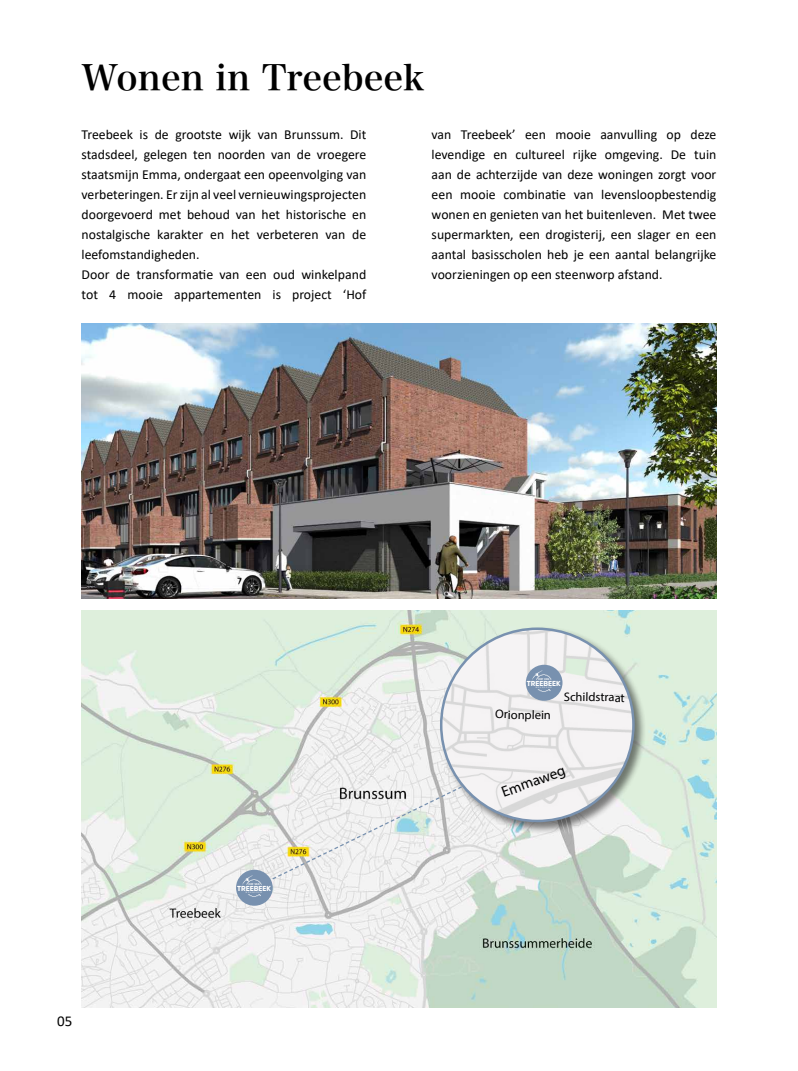
<style>
.page{position:relative;width:798px;height:1071px;background:#fff}
.page>*{position:absolute;margin:0;border:0;box-sizing:border-box;transform-origin:0 0}
.t1{font:35px "Hira Min Pro W6";color:#000}
.t2{font:15px "Myriad Pro";color:#000}
.t3{font:15px "Calibri";color:#000}
.t4{font:13.75px/20px "Calibri";color:#000}
.t5{font:12.5px "Myriad Pro";color:#000}
.t6{font:900 7.12px "Amsi Pro";color:#fff;scale:.96 1}
.t7{font:700 2.75px "Amsi Pro";color:#fff;scale:.96 1}
.t8{font:2px "Amsi Pro";letter-spacing:.4em;color:#fff;scale:.96 1}
</style>
<div class="page">
<img style="left:81px;top:610px;width:635px;height:396px">
<img style="left:81px;top:323px;width:635px;height:275px">
<div style="left:438px;top:625px;width:208px;height:208px;background:#000;opacity:.5"></div>
<img style="left:441px;top:628px;width:192px;height:192px;border-radius:96px">
<svg style="left:271px;top:784px;width:192px;height:96px"></svg>
<div style="left:525px;top:664px;width:37px;height:36px;background:#7891af;border-radius:50%"></div>
<div style="left:236px;top:869px;width:36px;height:36px;background:#7891af;border-radius:50%"></div>
<svg style="left:532px;top:670px;width:19px;height:21px"></svg>
<svg style="left:242px;top:875px;width:20px;height:21px"></svg>
<h1 class="t1" style="left:81px;top:47px;width:344px">Wonen in Treebeek</h1>
<p class="t4" style="left:81px;top:124px;width:286px">Treebeek is de grootste wijk van Brunssum. Dit stadsdeel, gelegen ten noorden van de vroegere staatsmijn Emma, ondergaat een opeenvolging van verbeteringen. Er zijn al veel vernieuwingsprojecten doorgevoerd met behoud van het historische en nostalgische karakter en het verbeteren van de leefomstandigheden.<br>Door de transformatie van een oud winkelpand tot 4 mooie appartementen is project ‘Hof</p>
<p class="t4" style="left:431px;top:124px;width:286px;text-align:justify">van Treebeek’ een mooie aanvulling op deze levendige en cultureel rijke omgeving. De tuin aan de achterzijde van deze woningen zorgt voor een mooie combinatie van levensloopbestendig wonen en genieten van het buitenleven. Met twee supermarkten, een drogisterij, een slager en een aantal basisscholen heb je een aantal belangrijke voorzieningen op een steenworp afstand.</p>
<p class="t3" style="left:57px;top:1010px;width:17px">05</p>
<p class="t7" style="left:248px;top:881px;width:13px">HOF VAN</p>
<p class="t8" style="left:246px;top:890px;width:18px">BRUNSSUM</p>
<p class="t6" style="left:237px;top:883px;width:37px">TREEBEEK</p>
<p class="t7" style="left:538px;top:676px;width:13px">HOF VAN</p>
<p class="t8" style="left:535px;top:685px;width:18px">BRUNSSUM</p>
<p class="t6" style="left:526px;top:678px;width:37px">TREEBEEK</p>
<p class="t5" style="left:495px;top:706px;width:57px;rotate:1deg">Orionplein</p>
<p class="t5" style="left:563px;top:688px;width:62px;rotate:1deg">Schildstraat</p>
<p class="t2" style="left:499px;top:783px;width:68px;rotate:-20deg">Emmaweg</p>
</div>
